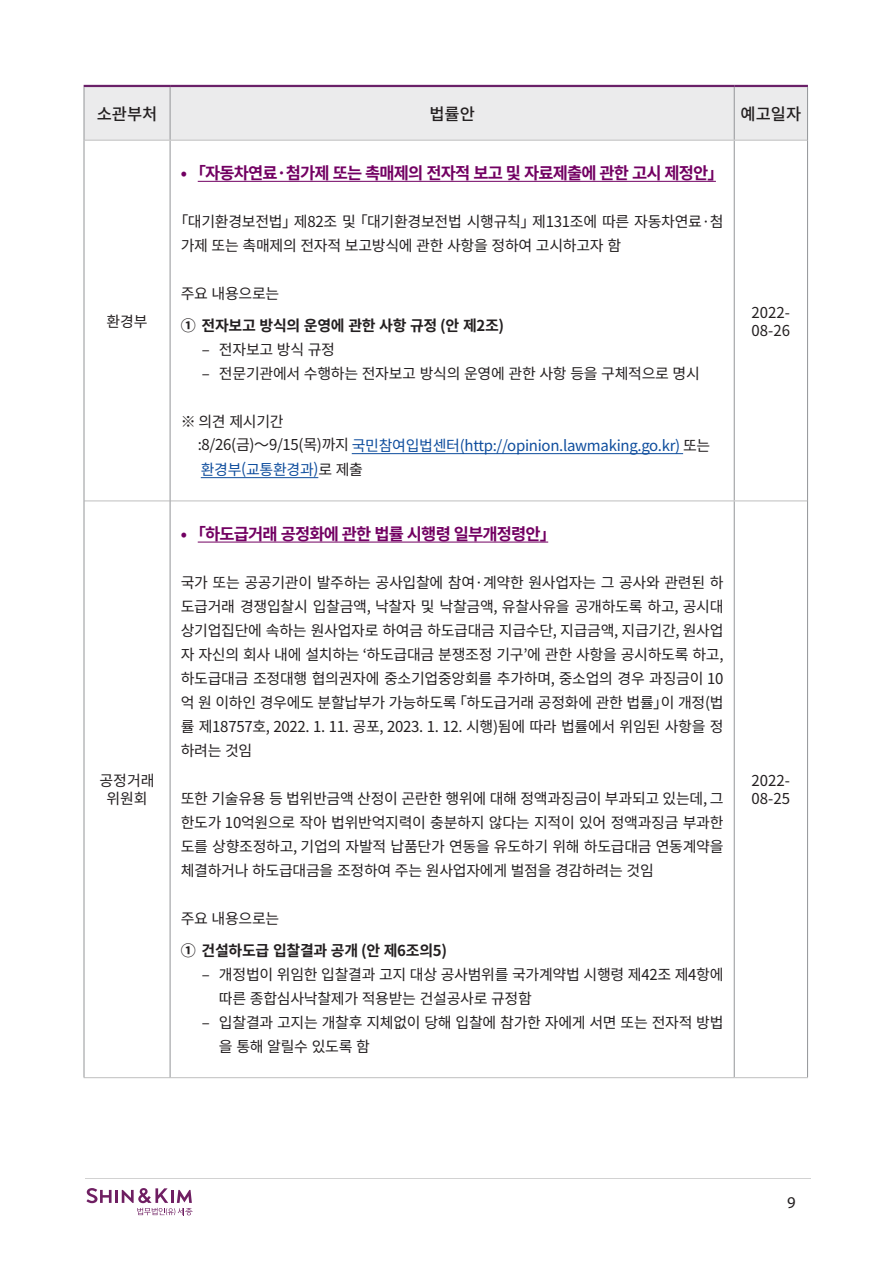
<style>
.page{position:relative;width:893px;height:1263px;background:#fff}
.page>*{position:absolute;margin:0;border:0;box-sizing:border-box;transform-origin:0 0}
.t1{font:700 16.5px "Noto Sans CJ Kkr";letter-spacing:-.05em;color:#720062}
.t2{font:500 16.5px "Noto Sans CJ Kkr";color:#231f20}
.t3{font:16.5px "Myriad Pro";color:#231f20}
.t4{font:15px/24px "Noto Sans CJ Kkr";letter-spacing:-.02em;color:#231f20}
.t5{font:15px "Noto Sans CJ Kkr";letter-spacing:-.02em;color:#0e4d9d}
.t6{font:700 15px "Noto Sans CJ Kkr";letter-spacing:-.02em;color:#231f20}
.s1{color:#231f20}
</style>
<div class="page">
<svg style="left:86px;top:1188px;width:107px;height:27px"></svg>
<hr style="left:85px;top:1178px;width:726px;height:1px;background:#d2d2d2">
<div style="left:85px;top:87px;width:722px;height:53px;background:#ebebec"></div>
<hr style="left:84px;top:500px;width:86px;height:1px;background:#bfbfbf">
<hr style="left:170px;top:500px;width:564px;height:1px;background:#bfbfbf">
<hr style="left:84px;top:1077px;width:86px;height:1px;background:#bfbfbf">
<hr style="left:170px;top:1077px;width:564px;height:1px;background:#bfbfbf">
<hr style="left:84px;top:85px;width:86px;height:2px;background:#6a2068">
<hr style="left:170px;top:85px;width:564px;height:2px;background:#6a2068">
<hr style="left:734px;top:85px;width:74px;height:2px;background:#6a2068">
<hr style="left:84px;top:87px;width:1px;height:53px;background:#939598">
<hr style="left:170px;top:87px;width:1px;height:53px;background:#939598">
<hr style="left:734px;top:87px;width:1px;height:53px;background:#939598">
<hr style="left:807px;top:87px;width:1px;height:53px;background:#939598">
<hr style="left:84px;top:140px;width:1px;height:361px;background:#939598">
<hr style="left:170px;top:141px;width:1px;height:360px;background:#939598">
<hr style="left:734px;top:141px;width:1px;height:359px;background:#939598">
<hr style="left:807px;top:140px;width:1px;height:361px;background:#939598">
<hr style="left:84px;top:501px;width:1px;height:576px;background:#939598">
<hr style="left:170px;top:501px;width:1px;height:576px;background:#939598">
<hr style="left:734px;top:501px;width:1px;height:576px;background:#939598">
<hr style="left:807px;top:501px;width:1px;height:576px;background:#939598">
<hr style="left:84px;top:140px;width:86px;height:1px;background:#bfbfbf">
<hr style="left:170px;top:140px;width:564px;height:1px;background:#bfbfbf">
<hr style="left:734px;top:140px;width:73px;height:1px;background:#bfbfbf">
<hr style="left:734px;top:500px;width:73px;height:1px;background:#bfbfbf">
<hr style="left:734px;top:1077px;width:74px;height:1px;background:#bfbfbf">
<hr style="left:198px;top:181px;width:518px;height:1px;background:#720062">
<hr style="left:352px;top:453px;width:331px;height:1px;background:#0e4d9d">
<hr style="left:201px;top:477px;width:117px;height:1px;background:#0e4d9d">
<hr style="left:198px;top:542px;width:350px;height:1px;background:#720062">
<p class="t2" style="left:97px;top:104px;width:62px">소관부처</p>
<p class="t2" style="left:429px;top:104px;width:47px">법률안</p>
<p class="t2" style="left:740px;top:104px;width:62px">예고일자</p>
<p class="t4" style="left:106px;top:309px;width:43px">환경부</p>
<p class="t4" style="left:99px;top:769px;width:57px">공정거래</p>
<p class="t4" style="left:106px;top:787px;width:43px">위원회</p>
<p class="t1" style="left:181px;top:163px;width:545px">• ｢자동차연료·첨가제 또는 촉매제의 전자적 보고 및 자료제출에 관한 고시 제정안」</p>
<p class="t4" style="left:181px;top:210px;width:544px;text-indent:-7px">「대기환경보전법」제82조 및 「대기환경보전법 시행규칙」제131조에 따른 자동차연료·첨 가제 또는 촉매제의 전자적 보고방식에 관한 사항을 정하여 고시하고자 함</p>
<p class="t4" style="left:181px;top:282px;width:100px">주요 내용으로는</p>
<p class="t6" style="left:181px;top:317px;width:325px">① 전자보고 방식의 운영에 관한 사항 규정 (안 제2조)</p>
<p class="t4" style="left:202px;top:338px;width:135px">– 전자보고 방식 규정</p>
<p class="t4" style="left:202px;top:362px;width:499px">– 전문기관에서 수행하는 전자보고 방식의 운영에 관한 사항 등을 구체적으로 명시</p>
<p class="t4" style="left:181px;top:410px;width:104px">※ 의견 제시기간</p>
<p class="t5" style="left:198px;top:437px;width:514px"><span class="s1">:8/26(금)～9/15(목)까지</span> 국민참여입법센터(http://opinion.lawmaking.go.kr) <span class="s1">또는</span></p>
<p class="t5" style="left:201px;top:461px;width:164px">환경부(교통환경과)<span class="s1">로 제출</span></p>
<p class="t1" style="left:181px;top:524px;width:377px">• ｢하도급거래 공정화에 관한 법률 시행령 일부개정령안」</p>
<p class="t4" style="left:181px;top:570px;width:544px;text-align:justify">국가 또는 공공기관이 발주하는 공사입찰에 참여·계약한 원사업자는 그 공사와 관련된 하 도급거래 경쟁입찰시 입찰금액, 낙찰자 및 낙찰금액, 유찰사유을 공개하도록 하고, 공시대 상기업집단에 속하는 원사업자로 하여금 하도급대금 지급수단, 지급금액, 지급기간, 원사업 자 자신의 회사 내에 설치하는 ‘하도급대금 분쟁조정 기구’에 관한 사항을 공시하도록 하고, 하도급대금 조정대행 협의권자에 중소기업중앙회를 추가하며, 중소업의 경우 과징금이 10 억 원 이하인 경우에도 분할납부가 가능하도록 「하도급거래 공정화에 관한 법률」이 개정(법 률 제18757호, 2022. 1. 11. 공포, 2023. 1. 12. 시행)됨에 따라 법률에서 위임된 사항을 정 하려는 것임</p>
<p class="t4" style="left:181px;top:786px;width:544px;text-align:justify">또한 기술유용 등 법위반금액 산정이 곤란한 행위에 대해 정액과징금이 부과되고 있는데, 그 한도가 10억원으로 작아 법위반억지력이 충분하지 않다는 지적이 있어 정액과징금 부과한 도를 상향조정하고, 기업의 자발적 납품단가 연동을 유도하기 위해 하도급대금 연동계약을 체결하거나 하도급대금을 조정하여 주는 원사업자에게 벌점을 경감하려는 것임</p>
<p class="t4" style="left:181px;top:906px;width:100px">주요 내용으로는</p>
<p class="t6" style="left:181px;top:942px;width:268px">① 건설하도급 입찰결과 공개 (안 제6조의5)</p>
<p class="t4" style="left:219px;top:963px;width:506px;text-indent:-17px">– 개정법이 위임한 입찰결과 고지 대상 공사범위를 국가계약법 시행령 제42조 제4항에 따른 종합심사낙찰제가 적용받는 건설공사로 규정함</p>
<p class="t4" style="left:219px;top:1011px;width:506px;text-indent:-17px">– 입찰결과 고지는 개찰후 지체없이 당해 입찰에 참가한 자에게 서면 또는 전자적 방법 을 통해 알릴수 있도록 함</p>
<p class="t4" style="left:752px;top:300px;width:40px">2022-</p>
<p class="t4" style="left:752px;top:318px;width:40px">08-26</p>
<p class="t4" style="left:752px;top:769px;width:40px">2022-</p>
<p class="t4" style="left:752px;top:787px;width:40px">08-25</p>
<p class="t3" style="left:787px;top:1192px;width:10px">9</p>
</div>
